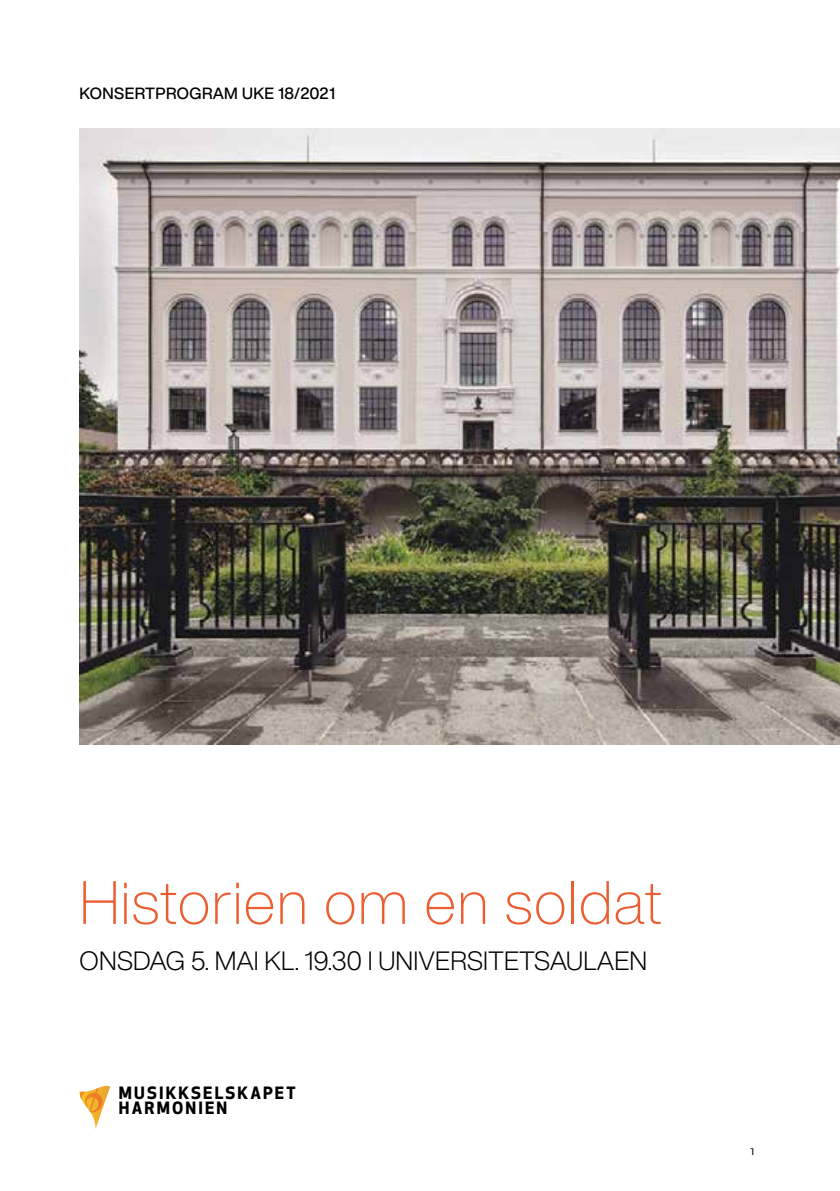
<style>
.page{position:relative;width:840px;height:1191px;background:#fff}
.page>*{position:absolute;margin:0;border:0;box-sizing:border-box;transform-origin:0 0}
.t1{font:200 60px "Helvetica Now Display";letter-spacing:.02em;color:#eb5e32}
.t2{font:300 26px "Helvetica Now Display";letter-spacing:.005em;color:#000}
.t3{font:700 16.6px/14.6px "Apex New";letter-spacing:.13em;color:#000}
.t4{font:500 16px "Helvetica Now Display";letter-spacing:.02em;color:#000}
.t5{font:12px "Fedra Sans Pro";color:#000}
</style>
<div class="page">
<svg style="left:79px;top:1085px;width:31px;height:44px"></svg>
<img style="left:79px;top:129px;width:760px;height:615px">
<p class="t4" style="left:79px;top:82px;width:257px">KONSERTPROGRAM UKE 18/2021</p>
<h1 class="t1" style="left:79px;top:862px;width:583px">Historien om en soldat</h1>
<p class="t2" style="left:79px;top:943px;width:569px">ONSDAG 5. MAI KL. 19.30 I UNIVERSITETSAULAEN</p>
<p class="t3" style="left:119px;top:1085px;width:178px">MUSIKKSELSKAPET<br>HARMONIEN</p>
<p class="t5" style="left:750px;top:1143px;width:6px">1</p>
</div>
